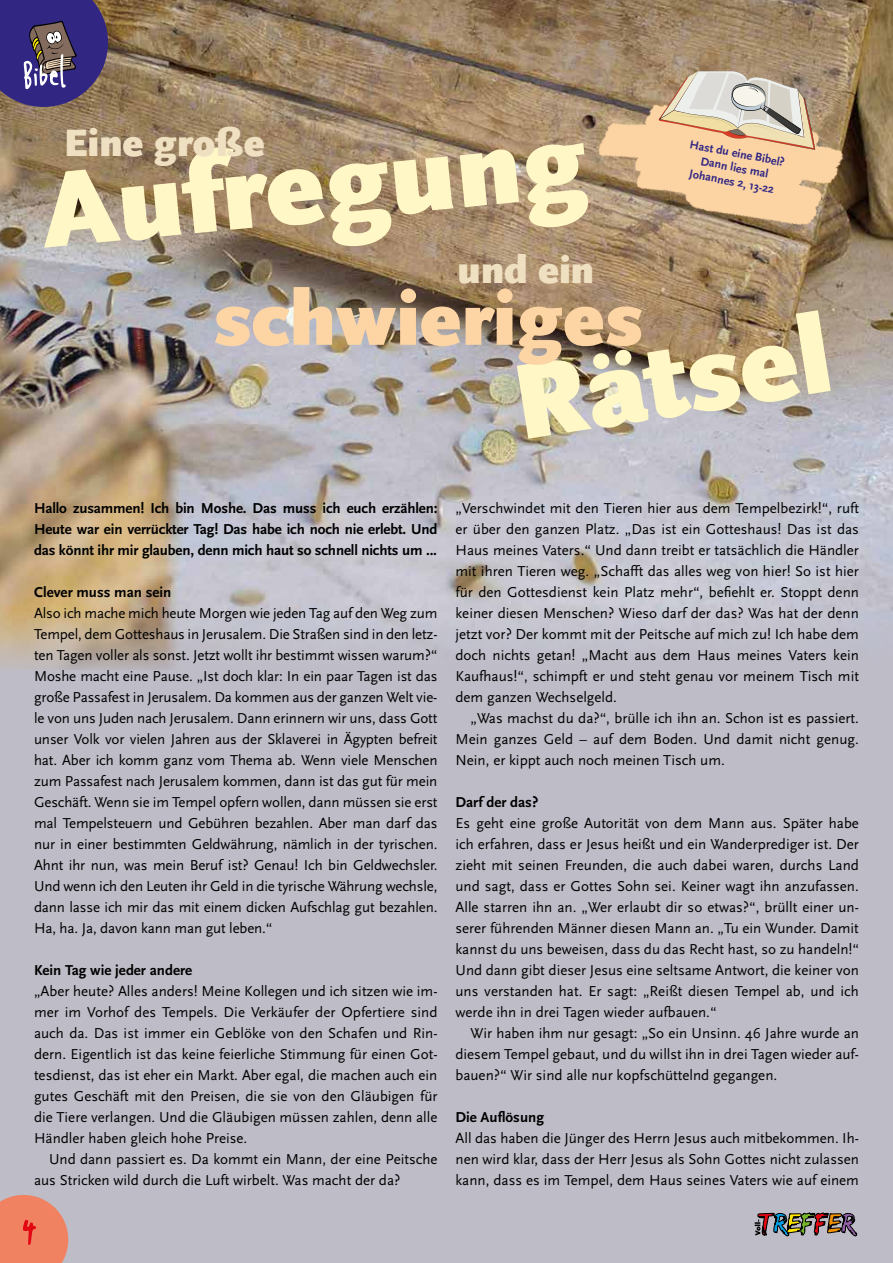
<style>
.page{position:relative;width:893px;height:1263px;background:#bebcc7}
.page>*{position:absolute;margin:0;border:0;box-sizing:border-box;transform-origin:0 0}
.t1{font:900 111.9px "Scala Sans OT";color:#fff7c6}
.t2{font:90px "Handschrift";color:#e30613}
.t3{font:900 79.2px "Scala Sans OT";color:#fdd5a5}
.t4{font:54px "Handschrift";letter-spacing:-.07em;color:#fff}
.t5{font:900 39.75px "Scala Sans OT";color:#f0e0c2}
.t6{font:15px/21px "Scala Sans OT";color:#000;text-align:justify}
.t7{font:700 15px/21px "Scala Sans OT";color:#000;text-align:justify}
.t8{font:700 12px/14.4px "Scala Sans OT";color:#312783;text-align:center}
</style>
<div class="page">
<img style="left:0;top:0;width:893px;height:669px">
<svg style="left:0;top:0;width:108px;height:107px;background:#453975"></svg>
<svg style="left:0;top:1195px;width:68px;height:68px;background:#ea886d"></svg>
<hr style="left:892px;top:795px;width:1px;height:468px;background:#fadceb">
<img style="left:554px;top:0;width:339px;height:271px">
<svg style="left:659px;top:71px;width:156px;height:79px;background:#d5c2aa"></svg>
<svg style="left:755px;top:1212px;width:102px;height:24px"></svg>
<h3 class="t4" style="left:21px;top:50px;width:49px">Bibel</h3>
<h3 class="t5" style="left:64px;top:120px;width:202px">Eine große</h3>
<h1 class="t1" style="left:34px;top:150px;width:550px;rotate:-6deg">Aufregung</h1>
<h3 class="t5" style="left:457px;top:247px;width:138px">und ein</h3>
<p class="t8" style="left:691px;top:137px;width:98px;rotate:11deg">Hast du eine Bibel?<br>Dann lies mal<br>Johannes 2, 13-22</p>
<h3 class="t3" style="left:213px;top:274px;width:431px">schwieriges</h3>
<h1 class="t1" style="left:504px;top:341px;width:322px;rotate:-9deg">Rätsel</h1>
<p class="t7" style="left:34px;top:498px;width:405px">Hallo zusammen! Ich bin Moshe. Das muss ich euch erzählen:<br>Heute war ein verrückter Tag! Das habe ich noch nie erlebt. Und das könnt ihr mir glauben, denn mich haut so schnell nichts um ...</p>
<p class="t7" style="left:34px;top:582px;width:139px">Clever muss man sein</p>
<p class="t6" style="left:34px;top:603px;width:405px">Also ich mache mich heute Morgen wie jeden Tag auf den Weg zum Tempel, dem Gotteshaus in Jerusalem. Die Straßen sind in den letz&shy;ten Tagen voller als sonst. Jetzt wollt ihr bestimmt wissen warum?“ Moshe macht eine Pause. „Ist doch klar: In ein paar Tagen ist das große Passafest in Jerusalem. Da kommen aus der ganzen Welt vie&shy;le von uns Juden nach Jerusalem. Dann erinnern wir uns, dass Gott unser Volk vor vielen Jahren aus der Sklaverei in Ägypten befreit hat. Aber ich komm ganz vom Thema ab. Wenn viele Menschen zum Passafest nach Jerusalem kommen, dann ist das gut für mein Geschäft. Wenn sie im Tempel opfern wollen, dann müssen sie erst mal Tempelsteuern und Gebühren bezahlen. Aber man darf das nur in einer bestimmten Geldwährung, nämlich in der tyrischen.<br>Ahnt ihr nun, was mein Beruf ist? Genau! Ich bin Geldwechsler.<br>Und wenn ich den Leuten ihr Geld in die tyrische Währung wechsle, dann lasse ich mir das mit einem dicken Aufschlag gut bezahlen.<br>Ha, ha. Ja, davon kann man gut leben.“</p>
<p class="t7" style="left:34px;top:960px;width:160px">Kein Tag wie jeder andere</p>
<p class="t6" style="left:34px;top:981px;width:405px">„Aber heute? Alles anders! Meine Kollegen und ich sitzen wie im&shy;mer im Vorhof des Tempels. Die Verkäufer der Opfertiere sind auch da. Das ist immer ein Geblöke von den Schafen und Rin&shy;dern. Eigentlich ist das keine feierliche Stimmung für einen Got&shy;tesdienst, das ist eher ein Markt. Aber egal, die machen auch ein gutes Geschäft mit den Preisen, die sie von den Gläubigen für die Tiere verlangen. Und die Gläubigen müssen zahlen, denn alle Händler haben gleich hohe Preise.</p>
<p class="t6" style="left:34px;top:1149px;width:405px;text-indent:15px">Und dann passiert es. Da kommt ein Mann, der eine Peitsche aus Stricken wild durch die Luft wirbelt. Was macht der da?</p>
<h2 class="t2" style="left:18px;top:1203px;width:25px">4</h2>
<p class="t6" style="left:455px;top:498px;width:405px">„Verschwindet mit den Tieren hier aus dem Tempelbezirk!“, ruft er über den ganzen Platz. „Das ist ein Gotteshaus! Das ist das Haus meines Vaters.“ Und dann treibt er tatsächlich die Händler mit ihren Tieren weg. „Schafft das alles weg von hier! So ist hier für den Gottesdienst kein Platz mehr“, befiehlt er. Stoppt denn keiner diesen Menschen? Wieso darf der das? Was hat der denn jetzt vor? Der kommt mit der Peitsche auf mich zu! Ich habe dem doch nichts getan! „Macht aus dem Haus meines Vaters kein Kaufhaus!“, schimpft er und steht genau vor meinem Tisch mit dem ganzen Wechselgeld.</p>
<p class="t6" style="left:455px;top:708px;width:405px;text-indent:15px">„Was machst du da?“, brülle ich ihn an. Schon ist es passiert.<br>Mein ganzes Geld – auf dem Boden. Und damit nicht genug.<br>Nein, er kippt auch noch meinen Tisch um.</p>
<p class="t7" style="left:455px;top:792px;width:84px">Darf der das?</p>
<p class="t6" style="left:455px;top:813px;width:405px">Es geht eine große Autorität von dem Mann aus. Später habe ich erfahren, dass er Jesus heißt und ein Wanderprediger ist. Der zieht mit seinen Freunden, die auch dabei waren, durchs Land und sagt, dass er Gottes Sohn sei. Keiner wagt ihn anzufassen.<br>Alle starren ihn an. „Wer erlaubt dir so etwas?“, brüllt einer un&shy;serer führenden Männer diesen Mann an. „Tu ein Wunder. Damit kannst du uns beweisen, dass du das Recht hast, so zu handeln!“ Und dann gibt dieser Jesus eine seltsame Antwort, die keiner von uns verstanden hat. Er sagt: „Reißt diesen Tempel ab, und ich werde ihn in drei Tagen wieder aufbauen.“</p>
<p class="t6" style="left:455px;top:1023px;width:405px;text-indent:15px">Wir haben ihm nur gesagt: „So ein Unsinn. 46 Jahre wurde an diesem Tempel gebaut, und du willst ihn in drei Tagen wieder auf&shy;bauen?“ Wir sind alle nur kopfschüttelnd gegangen.</p>
<p class="t7" style="left:455px;top:1107px;width:90px">Die Auflösung</p>
<p class="t6" style="left:455px;top:1128px;width:405px">All das haben die Jünger des Herrn Jesus auch mitbekommen. Ih&shy;nen wird klar, dass der Herr Jesus als Sohn Gottes nicht zulassen kann, dass es im Tempel, dem Haus seines Vaters wie auf einem</p>
</div>
